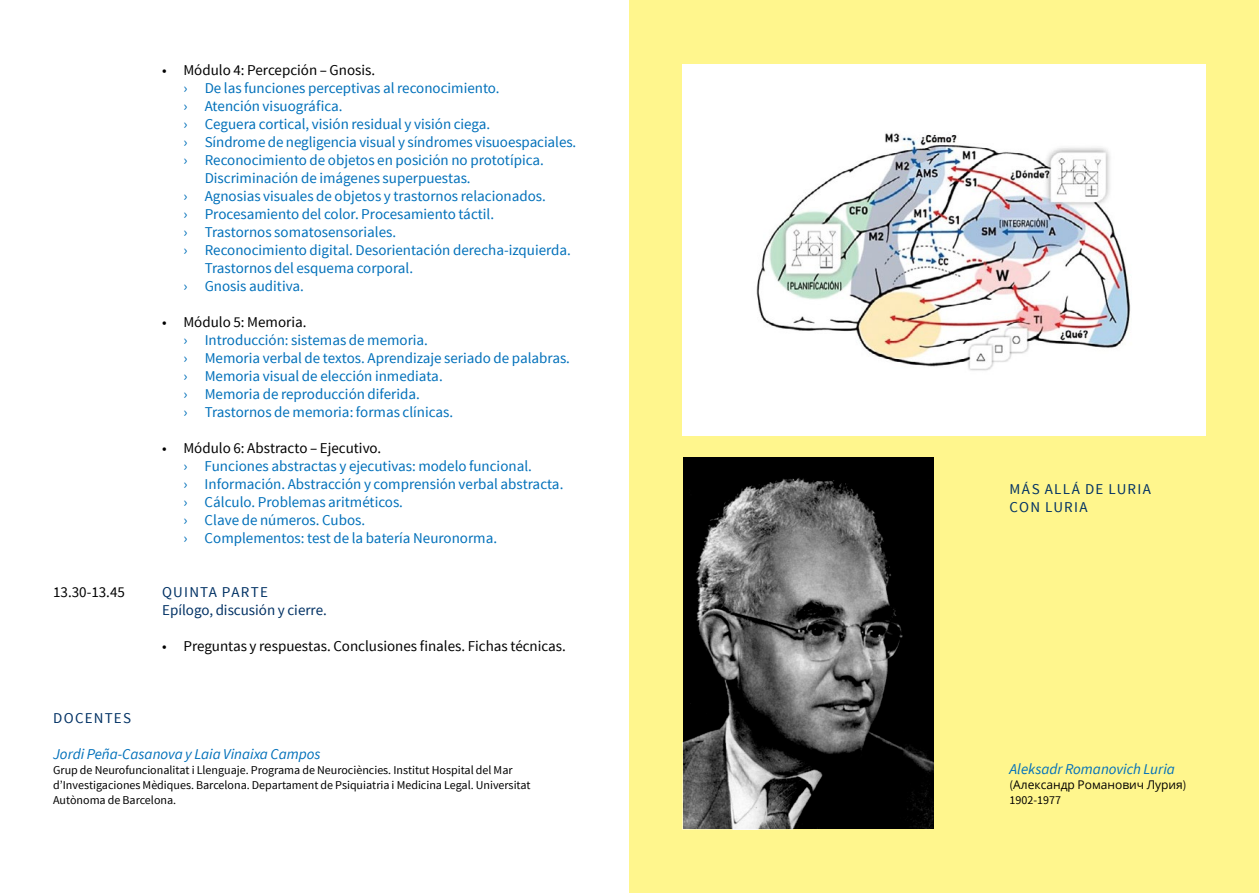
<style>
.page{position:relative;width:1259px;height:893px;background:#fff}
.page>*{position:absolute;margin:0;border:0;box-sizing:border-box;transform-origin:0 0}
.t1{font:15px/18px "Source Sans Pro";color:#0070ba}
.t2{font:15px "Source Sans Pro";color:#000}
.t3{font:italic 15px "Source Sans Pro";color:#0070ba}
.t4{font:15px/18px "Source Sans Pro";color:#003164}
.t5{font:15px/18px "Source Sans Pro";letter-spacing:.08em;color:#003164}
.t6{font:12px/15px "Source Sans Pro";color:#000}
.t7{font:12px "Open Sans";color:#000}
.s1{font-family:"Source Sans Pro"}
</style>
<div class="page">
<div style="left:629px;top:0;width:630px;height:893px;background:#fff68d"></div>
<div style="left:682px;top:64px;width:523px;height:372px;background:#fff"></div>
<img style="left:756px;top:133px;width:375px;height:238px">
<div style="left:682px;top:457px;width:251px;height:372px;background:#000"></div>
<img style="left:682px;top:476px;width:251px;height:353px">
<p class="t2" style="left:162px;top:61px;width:214px">• Módulo 4: Percepción – Gnosis.</p>
<p class="t1" style="left:183px;top:79px;width:318px">› De las funciones perceptivas al reconocimiento.</p>
<p class="t1" style="left:183px;top:97px;width:160px">› Atención visuográfica.</p>
<p class="t1" style="left:183px;top:115px;width:308px">› Ceguera cortical, visión residual y visión ciega.</p>
<p class="t1" style="left:183px;top:133px;width:394px">› Síndrome de negligencia visual y síndromes visuoespaciales.</p>
<p class="t1" style="left:183px;top:151px;width:362px">› Reconocimiento de objetos en posición no prototípica.</p>
<p class="t1" style="left:205px;top:169px;width:267px">Discriminación de imágenes superpuestas.</p>
<p class="t1" style="left:183px;top:187px;width:364px">› Agnosias visuales de objetos y trastornos relacionados.</p>
<p class="t1" style="left:183px;top:205px;width:312px">› Procesamiento del color. Procesamiento táctil.</p>
<p class="t1" style="left:183px;top:223px;width:214px">› Trastornos somatosensoriales.</p>
<p class="t1" style="left:183px;top:241px;width:389px">› Reconocimiento digital. Desorientación derecha-izquierda.</p>
<p class="t1" style="left:205px;top:259px;width:210px">Trastornos del esquema corporal.</p>
<p class="t1" style="left:183px;top:277px;width:122px">› Gnosis auditiva.</p>
<p class="t2" style="left:162px;top:313px;width:146px">• Módulo 5: Memoria.</p>
<p class="t1" style="left:183px;top:331px;width:388px">› Introducción: sistemas de memoria.<br>› Memoria verbal de textos. Aprendizaje seriado de palabras. › Memoria visual de elección inmediata.<br>› Memoria de reproducción diferida.<br>› Trastornos de memoria: formas clínicas.</p>
<p class="t2" style="left:162px;top:439px;width:221px">• Módulo 6: Abstracto – Ejecutivo.</p>
<p class="t1" style="left:183px;top:457px;width:381px">› Funciones abstractas y ejecutivas: modelo funcional.<br>› Información. Abstracción y comprensión verbal abstracta. › Cálculo. Problemas aritméticos.<br>› Clave de números. Cubos.<br>› Complementos: test de la batería Neuronorma.</p>
<p class="t2" style="left:53px;top:583px;width:73px">13.30-13.45</p>
<p class="t4" style="left:162px;top:583px;width:166px">QUINTA PARTE<br>Epílogo, discusión y cierre.</p>
<p class="t2" style="left:162px;top:637px;width:405px">• Preguntas y respuestas. Conclusiones finales. Fichas técnicas.</p>
<p class="t5" style="left:53px;top:709px;width:80px">DOCENTES</p>
<p class="t3" style="left:53px;top:745px;width:269px">Jordi Peña-Casanova y Laia Vinaixa Campos</p>
<p class="t6" style="left:53px;top:763px;width:479px">Grup de Neurofuncionalitat i Llenguaje. Programa de Neurociències. Institut Hospital del Mar d’Investigaciones Mèdiques. Barcelona. Departament de Psiquiatria i Medicina Legal. Universitat<br>Autònoma de Barcelona.</p>
<p class="t5" style="left:1009px;top:480px;width:143px">MÁS ALLÁ DE LURIA<br>CON LURIA</p>
<p class="t3" style="left:1009px;top:760px;width:167px">Aleksadr Romanovich Luria</p>
<p class="t7" style="left:1009px;top:776px;width:178px"><span class="s1">(</span>Александр Романович Лyрия<span class="s1">)</span></p>
<p class="t6" style="left:1009px;top:793px;width:53px">1902-1977</p>
</div>
